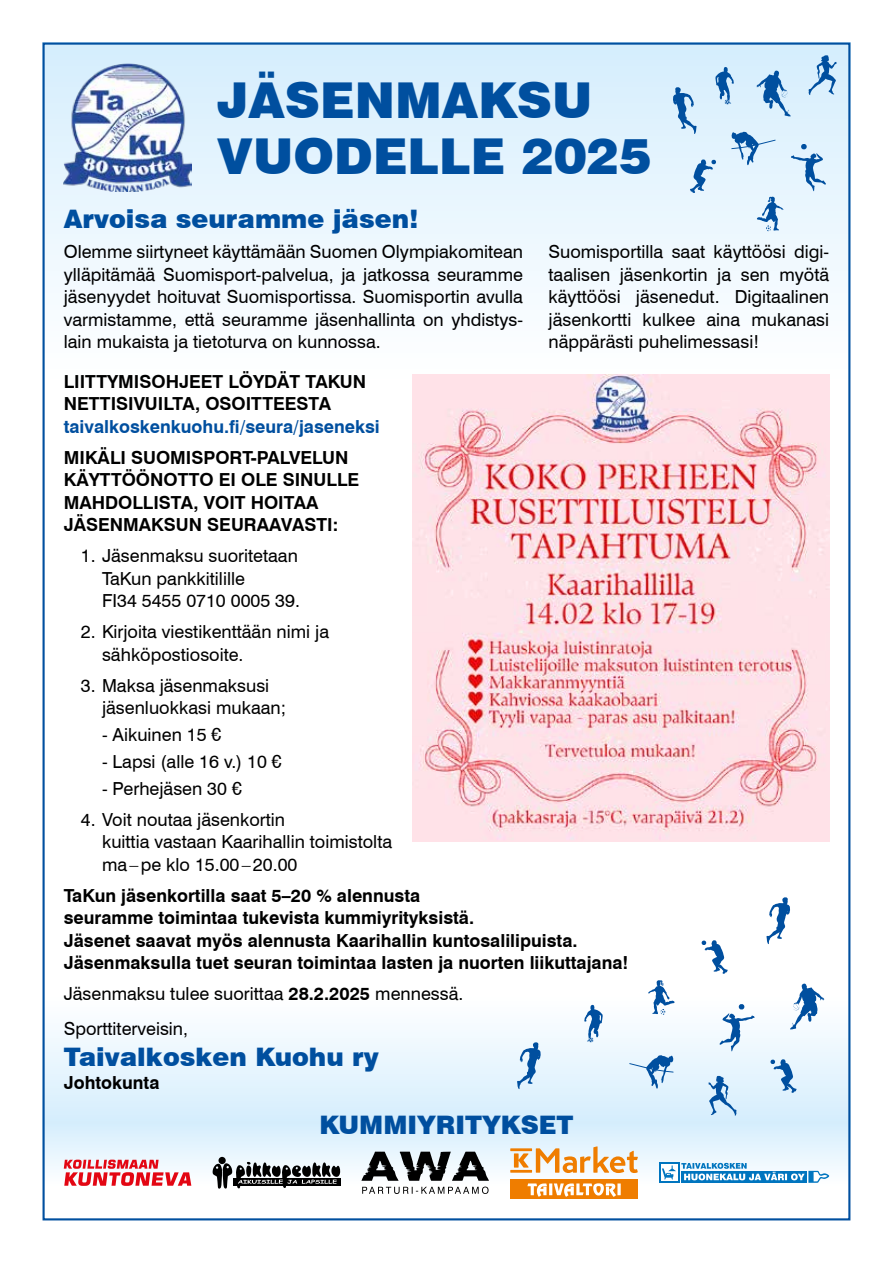
<style>
.page{position:relative;width:893px;height:1263px;background:#fff}
.page>*{position:absolute;margin:0;border:0;box-sizing:border-box;transform-origin:0 0}
.t1{font:900 49.5px/55.5px "Swiss 721 BT";color:#004f9f}
.t2{font:900 25.5px "Swiss 721 BT";color:#004f9f}
.t3{font:18px/22.5px "Swiss 721 BT";color:#000}
.t4{font:700 18px/22.5px "Swiss 721 BT";color:#000}
.t5{font:700 18px "Swiss 721 BT";color:#004f9f}
.s1{font-weight:700}
</style>
<div class="page">
<svg style="left:46px;top:1123px;width:801px;height:63px;background:#e3f3fc"></svg>
<div style="left:43px;top:995px;width:807px;height:128px;background:linear-gradient(to bottom,#fff,#d5eefd)"></div>
<div style="left:43px;top:43px;width:807px;height:340px;background:linear-gradient(to bottom,#d5edfd,#fff)"></div>
<svg style="left:731px;top:132px;width:45px;height:34px;background:#a9cae6"></svg>
<svg style="left:629px;top:1055px;width:45px;height:35px;background:#adcce6"></svg>
<svg style="left:715px;top:67px;width:19px;height:38px"></svg>
<svg style="left:584px;top:1004px;width:19px;height:39px"></svg>
<svg style="left:756px;top:69px;width:35px;height:48px;background:#97bedf"></svg>
<svg style="left:789px;top:983px;width:36px;height:47px"></svg>
<svg style="left:672px;top:86px;width:25px;height:49px"></svg>
<svg style="left:517px;top:1041px;width:25px;height:49px"></svg>
<svg style="left:766px;top:897px;width:24px;height:47px"></svg>
<svg style="left:690px;top:159px;width:26px;height:35px"></svg>
<svg style="left:770px;top:1058px;width:27px;height:35px"></svg>
<svg style="left:702px;top:940px;width:26px;height:34px"></svg>
<svg style="left:791px;top:143px;width:37px;height:51px;background:#b9d4eb"></svg>
<svg style="left:717px;top:1003px;width:38px;height:51px"></svg>
<svg style="left:757px;top:196px;width:26px;height:35px"></svg>
<svg style="left:648px;top:980px;width:27px;height:35px"></svg>
<svg style="left:808px;top:55px;width:29px;height:41px"></svg>
<svg style="left:708px;top:1075px;width:29px;height:41px"></svg>
<img style="left:64px;top:64px;width:128px;height:127px">
<svg style="left:64px;top:1159px;width:127px;height:27px"></svg>
<div style="left:218px;top:1157px;width:8px;height:7px;background:#000;border-radius:50%"></div>
<svg style="left:213px;top:1162px;width:127px;height:27px"></svg>
<svg style="left:361px;top:1151px;width:128px;height:43px"></svg>
<div style="left:659px;top:1163px;width:20px;height:20px;background:#0075bf"></div>
<div style="left:661px;top:1164px;width:16px;height:17px;background:#fff"></div>
<svg style="left:662px;top:1163px;width:167px;height:20px"></svg>
<div style="left:510px;top:1180px;width:128px;height:19px;background:#ef7d00"></div>
<svg style="left:527px;top:1183px;width:94px;height:14px"></svg>
<svg style="left:510px;top:1146px;width:128px;height:27px"></svg>
<img style="left:412px;top:374px;width:417px;height:468px">
<h1 class="t1" style="left:217px;top:73px;width:436px">JÄSENMAKSU<br>VUODELLE 2025</h1>
<h2 class="t2" style="left:64px;top:203px;width:356px">Arvoisa seuramme jäsen!</h2>
<p class="t3" style="left:64px;top:240px;width:461px;text-align:justify">Olemme siirtyneet käyttämään Suomen Olympiakomitean ylläpitämää Suomisport-palvelua, ja jatkossa seuramme jäsenyydet hoituvat Suomisportissa. Suomisportin avulla varmistamme, että seuramme jäsenhallinta on yhdistys&shy;lain mukaista ja tietoturva on kunnossa.</p>
<p class="t3" style="left:549px;top:240px;width:282px;text-align:justify">Suomisportilla saat käyttöösi digi&shy;taalisen jäsen kortin ja sen myötä käyttöösi jäsenedut. Digitaalinen jäsenkortti kulkee aina mukanasi näppärästi puhelimessasi!</p>
<p class="t4" style="left:64px;top:370px;width:304px">LIITTYMISOHJEET LÖYDÄT TAKUN<br>NETTISIVUILTA, OSOITTEESTA</p>
<p class="t5" style="left:64px;top:416px;width:317px">taivalkoskenkuohu.fi/seura/jaseneksi</p>
<p class="t4" style="left:64px;top:446px;width:297px">MIKÄLI SUOMISPORT-PALVELUN<br>KÄYTTÖÖNOTTO EI OLE SINULLE<br>MAHDOLLISTA, VOIT HOITAA<br>JÄSENMAKSUN SEURAAVASTI:</p>
<p class="t3" style="left:102px;top:545px;width:199px;text-indent:-21px">1. Jäsenmaksu suoritetaan<br>TaKun pankkitilille<br>FI34 5455 0710 0005 39.</p>
<p class="t3" style="left:102px;top:621px;width:229px;text-indent:-21px">2. Kirjoita viestikenttään nimi ja sähköpostiosoite.</p>
<p class="t3" style="left:102px;top:674px;width:186px;text-indent:-21px">3. Maksa jäsenmaksusi jäsenluokkasi mukaan;</p>
<p class="t3" style="left:102px;top:723px;width:121px">- Aikuinen 15 €</p>
<p class="t3" style="left:102px;top:750px;width:181px">- Lapsi (alle 16 v.) 10 €</p>
<p class="t3" style="left:102px;top:777px;width:141px">- Perhejäsen 30 €</p>
<p class="t3" style="left:102px;top:808px;width:292px;text-indent:-21px">4. Voit noutaa jäsenkortin<br>kuittia vastaan Kaarihallin toimistolta ma – pe klo 15.00 – 20.00</p>
<p class="t4" style="left:64px;top:884px;width:566px">TaKun jäsenkortilla saat 5–20 % alennusta<br>seuramme toimintaa tukevista kummiyrityksistä.<br>Jäsenet saavat myös alennusta Kaarihallin kuntosalilipuista.<br>Jäsenmaksulla tuet seuran toimintaa lasten ja nuorten liikuttajana!</p>
<p class="t3" style="left:64px;top:976px;width:401px;line-height:35.2px">Jäsenmaksu tulee suorittaa <span class="s1">28.2.2025</span> mennessä.<br>Sporttiterveisin,</p>
<h2 class="t2" style="left:64px;top:1041px;width:317px">Taivalkosken Kuohu ry</h2>
<p class="t4" style="left:64px;top:1071px;width:97px">Johtokunta</p>
<h2 class="t2" style="left:319px;top:1109px;width:256px">KUMMIYRITYKSET</h2>
</div>
